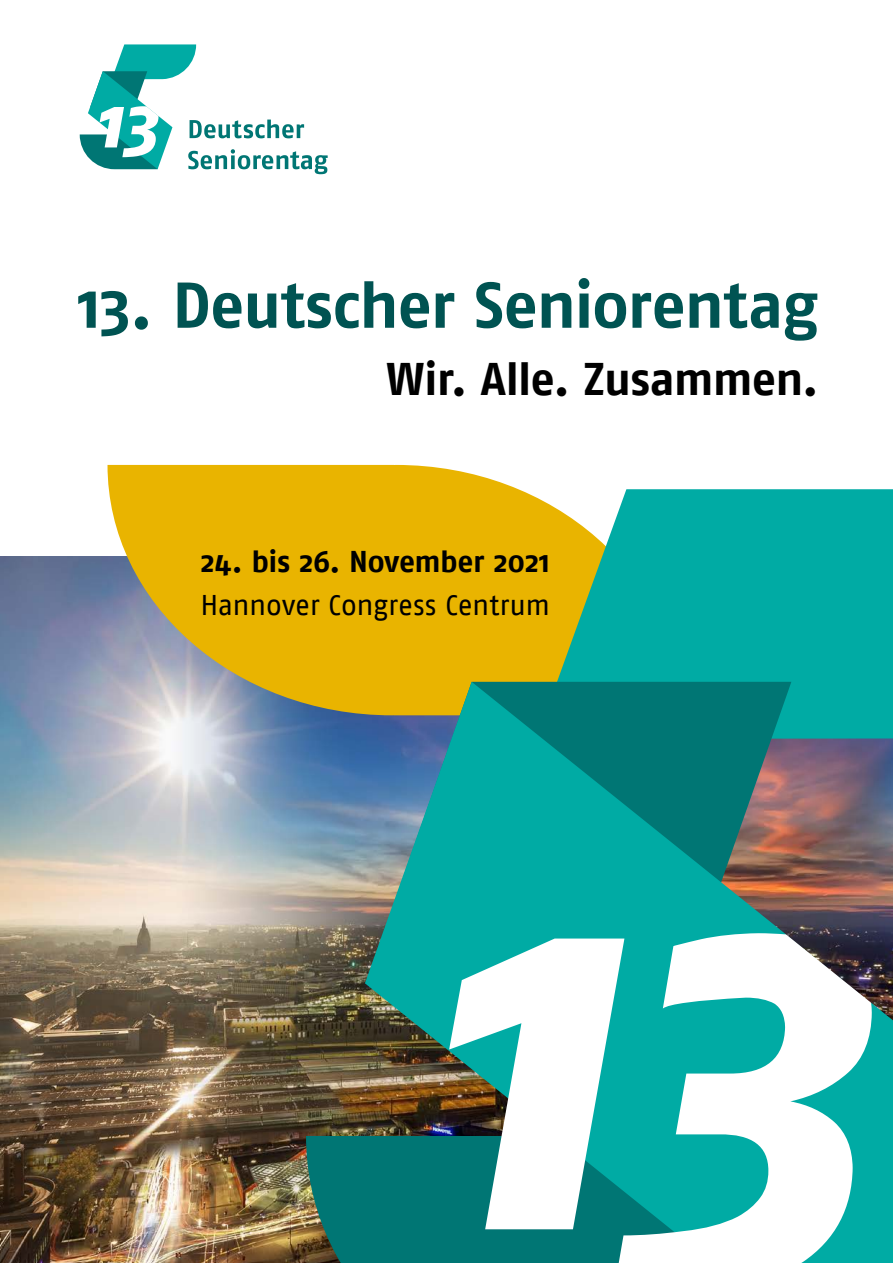
<style>
.page{position:relative;width:893px;height:1263px;background:#fff}
.page>*{position:absolute;margin:0;border:0;box-sizing:border-box;transform-origin:0 0}
.H1_Titel{font:700 64.5px "Fago Pro";letter-spacing:-.02em;color:#005352}
.H2_Titel{font:700 45.6px "Fago Pro";letter-spacing:-.02em;color:#000}
.t1{font:700 30px "Fago Pro";letter-spacing:-.015em;color:#000}
.t2{font:28.5px "Fago Pro";letter-spacing:-.01em;color:#000}
</style>
<div class="page">
<img style="left:0;top:556px;width:365px;height:707px">
<svg style="left:108px;top:465px;width:428px;height:250px;background:#ddb21f"></svg>
<svg style="left:80px;top:44px;width:248px;height:130px"></svg>
<img style="left:306px;top:1136px;width:59px;height:127px">
<svg style="left:536px;top:489px;width:357px;height:193px;background:#2aaf91"></svg>
<img style="left:365px;top:682px;width:528px;height:581px">
<svg style="left:449px;top:933px;width:423px;height:330px"></svg>
<h1 class="H1_Titel" style="left:78px;top:266px;width:742px">13. Deutscher Seniorentag</h1>
<h2 class="H2_Titel" style="left:387px;top:351px;width:434px">Wir. Alle. Zusammen.</h2>
<p class="t1" style="left:201px;top:543px;width:351px">24. bis 26. November 2021</p>
<p class="t2" style="left:201px;top:588px;width:351px">Hannover Congress Centrum</p>
</div>
